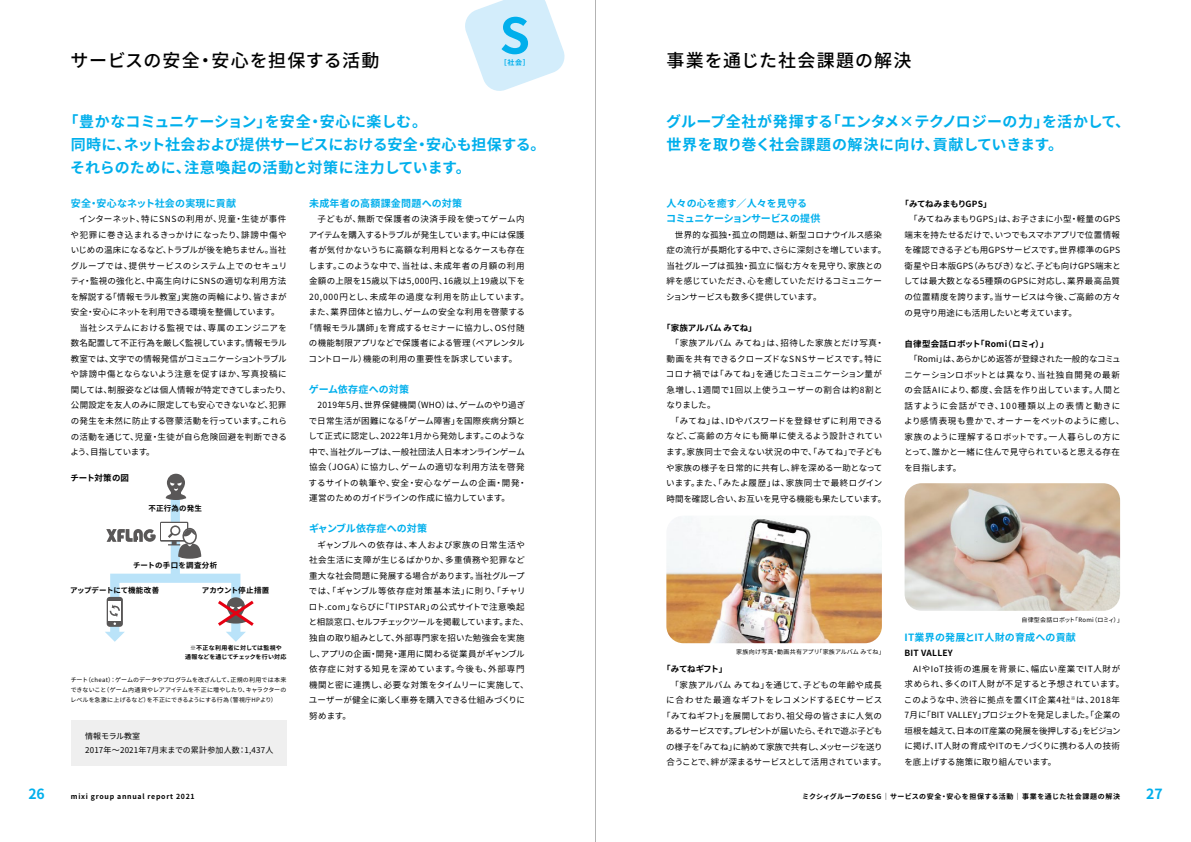
<style>
.page{position:relative;width:1191px;height:842px;background:#fff}
.page>*{position:absolute;margin:0;border:0;box-sizing:border-box;transform-origin:0 0}
.t1{font:500 18px "Noto Sans JP";letter-spacing:.035em;color:#000}
.t2{font:500 18px "Noto Sans JP";letter-spacing:.055em;color:#000}
.t3{font:700 15px/23px "Noto Sans JP";letter-spacing:.005em;color:#00afec}
.t4{font:700 14px "Noto Sans JP";color:#00afec}
.t5{font:700 10px "Noto Sans JP";letter-spacing:.015em;color:#00afec}
.t6{font:700 10px/15.5px "Noto Sans JP";letter-spacing:-.01em;color:#00afec}
.t7{font:8.5px/15.5px "Noto Sans JP";letter-spacing:.02em;color:#000}
.t8{font:8.5px/15.5px "Noto Sans JP";color:#000}
.t9{font:8.5px "Noto Sans JP";letter-spacing:.045em;color:#000}
.t10{font:8.5px "Noto Sans JP";letter-spacing:-.035em;color:#000}
.t11{font:8.5px "Noto Sans JP";letter-spacing:.04em;color:#000}
.t12{font:8.5px "Noto Sans JP";letter-spacing:-.025em;color:#000}
.t13{font:8.5px "Noto Sans JP";letter-spacing:-.005em;color:#000}
.t14{font:8.5px "Noto Sans JP";letter-spacing:.06em;color:#000}
.t15{font:8.5px "Noto Sans JP";letter-spacing:.055em;color:#000}
.t16{font:8.5px "Noto Sans JP";letter-spacing:.065em;color:#000}
.t17{font:700 8.5px "Noto Sans JP";letter-spacing:.025em;color:#000}
.t18{font:8.5px "Noto Sans JP";letter-spacing:-.06em;color:#000}
.t19{font:8.5px "Noto Sans JP";letter-spacing:-.03em;color:#000}
.t20{font:8.5px "Noto Sans JP";letter-spacing:.07em;color:#000}
.t21{font:8.5px "Noto Sans JP";letter-spacing:-.015em;color:#000}
.t22{font:8.5px "Noto Sans JP";letter-spacing:-.04em;color:#000}
.t23{font:8.5px "Noto Sans JP";letter-spacing:.075em;color:#000}
.t24{font:700 8.5px "Noto Sans JP";letter-spacing:.005em;color:#000}
.t25{font:700 8.5px "Noto Sans JP";letter-spacing:-.04em;color:#000}
.t26{font:8.5px "Noto Sans JP";letter-spacing:-.055em;color:#000}
.t27{font:700 8.5px "Noto Sans JP";letter-spacing:-.025em;color:#000}
.t28{font:8px/14px "Noto Sans JP";letter-spacing:.025em;color:#000}
.t29{font:700 7.5px "Noto Sans JP";letter-spacing:-.025em;color:#000}
.t30{font:700 7.5px "Noto Sans JP";letter-spacing:.04em;color:#000}
.t31{font:700 7.5px "Noto Sans JP";letter-spacing:-.005em;color:#000}
.t32{font:700 7.5px "Noto Sans JP";letter-spacing:.02em;color:#000}
.t33{font:700 7px "Noto Sans JP";letter-spacing:.08em;color:#000}
.t34{font:700 7px "Noto Sans JP";letter-spacing:.1em;color:#000}
.t35{font:700 7px "Noto Sans JP";color:#00afec}
.t36{font:6px/10px "Noto Sans JP";letter-spacing:.015em;color:#000;text-align:justify}
.t37{font:700 6px/9px "Noto Sans JP";letter-spacing:.02em;color:#000;text-align:center}
.t38{font:6px "Noto Sans JP";letter-spacing:.04em;color:#000}
</style>
<div class="page">
<div style="left:171px;top:497px;width:9px;height:81px;background:#bae3f9"></div>
<div style="left:110px;top:574px;width:130px;height:64px;border:9px solid #bae3f9"></div>
<svg style="left:105px;top:632px;width:20px;height:10px"></svg>
<div style="left:107px;top:597px;width:16px;height:30px;background:#595757;border-radius:3px"></div>
<div style="left:108px;top:601px;width:13px;height:20px;background:#fff"></div>
<svg style="left:110px;top:604px;width:10px;height:21px"></svg>
<svg style="left:106px;top:522px;width:95px;height:37px"></svg>
<svg style="left:166px;top:474px;width:20px;height:26px"></svg>
<svg style="left:215px;top:597px;width:39px;height:45px"></svg>
<img style="left:904px;top:483px;width:216px;height:128px">
<img style="left:666px;top:516px;width:216px;height:127px">
<svg style="left:465px;top:0;width:100px;height:91px"></svg>
<div style="left:71px;top:720px;width:215px;height:45px;background:#efefef"></div>
<hr style="left:595px;top:0;width:1px;height:842px;background:#000">
<h1 class="t1" style="left:70px;top:50px;width:310px">サービスの安全・安心を担保する活動</h1>
<h1 class="t2" style="left:666px;top:50px;width:247px">事業を通じた社会課題の解決</h1>
<p class="t35" style="left:500px;top:58px;width:31px">［社会］</p>
<h2 class="t3" style="left:70px;top:110px;width:477px;text-indent:-7px">「豊かなコミュニケーション」を安全・安心に楽しむ。<br>同時に、ネット社会および提供サービスにおける安全・安心も担保する。それらのために、注意喚起の活動と対策に注力しています。</h2>
<h2 class="t3" style="left:666px;top:110px;width:465px">グループ全社が発揮する「エンタメ×テクノロジーの力」を活かして、世界を取り巻く社会課題の解決に向け、貢献していきます。</h2>
<p class="t5" style="left:71px;top:198px;width:167px">安全・安心なネット社会の実現に貢献</p>
<p class="t14" style="left:79px;top:214px;width:209px">インターネット、特にSNSの利用が、児童・生徒が事件</p>
<p class="t16" style="left:71px;top:230px;width:217px">や犯罪に巻き込まれるきっかけになったり、誹謗中傷や</p>
<p class="t21" style="left:71px;top:245px;width:217px">いじめの温床になるなど、トラブルが後を絶ちません。当社</p>
<p class="t9" style="left:71px;top:261px;width:218px">グループでは、提供サービスのシステム上でのセキュリ</p>
<p class="t9" style="left:71px;top:277px;width:217px">ティ・監視の強化と、中高生向けにSNSの適切な利用方法</p>
<p class="t8" style="left:71px;top:289px;width:217px">を解説する「情報モラル教室」実施の両輪により、皆さまが</p>
<p class="t10" style="left:71px;top:308px;width:210px">安全・安心にネットを利用できる環境を整備しています。</p>
<p class="t11" style="left:79px;top:323px;width:209px">当社システムにおける監視では、専属のエンジニアを</p>
<p class="t22" style="left:71px;top:339px;width:217px">数名配置して不正行為を厳しく監視しています。情報モラル</p>
<p class="t10" style="left:71px;top:354px;width:217px">教室では、文字での情報発信がコミュニケーショントラブル</p>
<p class="t9" style="left:71px;top:370px;width:217px">や誹謗中傷とならないよう注意を促すほか、写真投稿に</p>
<p class="t13" style="left:71px;top:385px;width:221px">関しては、制服姿などは個人情報が特定できてしまったり、</p>
<p class="t7" style="left:71px;top:398px;width:217px">公開設定を友人のみに限定しても安心できないなど、犯罪</p>
<p class="t13" style="left:71px;top:416px;width:218px">の発生を未然に防止する啓蒙活動を行っています。これら</p>
<p class="t7" style="left:71px;top:429px;width:218px">の活動を通じて、児童・生徒が自ら危険回避を判断できる</p>
<p class="t26" style="left:70px;top:447px;width:86px">よう、目指しています。</p>
<p class="t24" style="left:70px;top:473px;width:60px">チート対策の図</p>
<p class="t32" style="left:148px;top:504px;width:55px">不正行為の発生</p>
<p class="t30" style="left:133px;top:561px;width:86px">チートの手口を調査分析</p>
<p class="t31" style="left:202px;top:586px;width:69px">アカウント停止措置</p>
<p class="t29" style="left:70px;top:586px;width:91px">アップデートにて機能改善</p>
<p class="t37" style="left:185px;top:644px;width:103px">※不正な利用者に対しては監視や<br>通報などを通じてチェックを行い対応</p>
<p class="t36" style="left:70px;top:675px;width:217px">チート（cheat）：ゲームのデータやプログラムを改ざんして、正規の利用では本来できないこと（ゲーム内通貨やレアアイテムを不正に増やしたり、キャラクターのレベルを急激に上げるなど）を不正にできるようにする行為（警視庁HPより）</p>
<p class="t28" style="left:85px;top:729px;width:190px">情報モラル教室<br>2017年～2021年7月末までの累計参加人数：1,437人</p>
<p class="t5" style="left:309px;top:198px;width:154px">未成年者の高額課金問題への対策</p>
<p class="t9" style="left:317px;top:214px;width:208px">子どもが、無断で保護者の決済手段を使ってゲーム内</p>
<p class="t10" style="left:309px;top:230px;width:217px">アイテムを購入するトラブルが発生しています。中には保護</p>
<p class="t7" style="left:309px;top:243px;width:217px">者が気付かないうちに高額な利用料となるケースも存在</p>
<p class="t14" style="left:308px;top:261px;width:218px">します。このような中で、当社は、未成年者の月額の利用</p>
<p class="t11" style="left:309px;top:277px;width:218px">金額の上限を15歳以下は5,000円、16歳以上19歳以下を</p>
<p class="t20" style="left:309px;top:292px;width:221px">20,000円とし、未成年の過度な利用を防止しています。</p>
<p class="t7" style="left:309px;top:305px;width:218px">また、業界団体と協力し、ゲームの安全な利用を啓蒙する</p>
<p class="t7" style="left:305px;top:320px;width:221px">「情報モラル講師」を育成するセミナーに協力し、OS付随</p>
<p class="t7" style="left:309px;top:336px;width:217px">の機能制限アプリなどで保護者による管理（ペアレンタル</p>
<p class="t7" style="left:309px;top:351px;width:210px">コントロール）機能の利用の重要性を訴求しています。</p>
<p class="t5" style="left:309px;top:384px;width:102px">ゲーム依存症への対策</p>
<p class="t7" style="left:308px;top:398px;width:220px;text-indent:9px">2019年5月、世界保健機関（WHO）は、ゲームのやり過ぎで日常生活が困難になる「ゲーム障害」を国際疾病分類として正式に認定し、2022年1月から発効します。このような中で、当社グループは、一般社団法人日本オンラインゲーム協会（JOGA）に協力し、ゲームの適切な利用方法を啓発するサイトの執筆や、安全・安心なゲームの企画・開発・運営のためのガイドラインの作成に協力しています。</p>
<p class="t5" style="left:309px;top:523px;width:120px">ギャンブル依存症への対策</p>
<p class="t7" style="left:308px;top:537px;width:222px;text-indent:9px">ギャンブルへの依存は、本人および家族の日常生活や社会生活に支障が生じるばかりか、多重債務や犯罪など重大な社会問題に発展する場合があります。当社グループでは、「ギャンブル等依存症対策基本法」に則り、「チャリロト.com」ならびに「TIPSTAR」の公式サイトで注意喚起と相談窓口、セルフチェックツールを掲載しています。また、独自の取り組みとして、外部専門家を招いた勉強会を実施し、アプリの企画・開発・運用に関わる従業員がギャンブル依存症に対する知見を深めています。今後も、外部専門機関と密に連携し、必要な対策をタイムリーに実施して、ユーザーが健全に楽しく車券を購入できる仕組みづくりに努めます。</p>
<p class="t6" style="left:666px;top:196px;width:156px">人々の心を癒す／人々を見守る<br>コミュニケーションサービスの提供</p>
<p class="t8" style="left:666px;top:227px;width:221px;text-indent:9px">世界的な孤独・孤立の問題は、新型コロナウイルス感染症の流行が長期化する中で、さらに深刻さを増しています。当社グループは孤独・孤立に悩む方々を見守り、家族との絆を感じていただき、心を癒していただけるコミュニケーションサービスも数多く提供しています。</p>
<p class="t27" style="left:662px;top:323px;width:96px">「家族アルバム みてね」</p>
<p class="t11" style="left:675px;top:339px;width:211px">｢家族アルバム みてね｣は、招待した家族とだけ写真・</p>
<p class="t15" style="left:666px;top:354px;width:217px">動画を共有できるクローズドなSNSサービスです。特に</p>
<p class="t7" style="left:666px;top:367px;width:218px">コロナ禍では「みてね」を通じたコミュニケーション量が</p>
<p class="t23" style="left:666px;top:385px;width:218px">急増し、1週間で1回以上使うユーザーの割合は約8割と</p>
<p class="t7" style="left:666px;top:398px;width:51px">なりました。</p>
<p class="t7" style="left:671px;top:413px;width:213px">「みてね」は、IDやパスワードを登録せずに利用できる</p>
<p class="t15" style="left:666px;top:432px;width:217px">など、ご高齢の方々にも簡単に使えるよう設計されてい</p>
<p class="t7" style="left:666px;top:444px;width:218px">ます。家族同士で会えない状況の中で、「みてね」で子ども</p>
<p class="t7" style="left:666px;top:460px;width:218px">や家族の様子を日常的に共有し、絆を深める一助となって</p>
<p class="t7" style="left:666px;top:475px;width:218px">います。また、「みたよ履歴」は、家族同士で最終ログイン</p>
<p class="t12" style="left:666px;top:494px;width:221px">時間を確認し合い、お互いを見守る機能も果たしています。</p>
<p class="t25" style="left:900px;top:199px;width:93px">「みてねみまもりGPS」</p>
<p class="t7" style="left:904px;top:212px;width:218px;text-align:justify;text-indent:5px">「みてねみまもりGPS」は、お子さまに小型・軽量のGPS端末を持たせるだけで、いつでもスマホアプリで位置情報を確認できる子ども用GPSサービスです。世界標準のGPS衛星や日本版GPS（みちびき）など、子ども向けGPS端末としては最大数となる5種類のGPSに対応し、業界最高品質の位置精度を誇ります。当サービスは今後、ご高齢の方々の見守り用途にも活用したいと考えています。</p>
<p class="t17" style="left:904px;top:339px;width:145px">自律型会話ロボット「Romi（ロミィ）」</p>
<p class="t7" style="left:904px;top:351px;width:222px;text-indent:5px">「Romi」は、あらかじめ返答が登録された一般的なコミュニケーションロボットとは異なり、当社独自開発の最新の会話AIにより、都度、会話を作り出しています。人間と話すように会話ができ、100種類以上の表情と動きにより感情表現も豊かで、オーナーをペットのように癒し、家族のように理解するロボットです。一人暮らしの方にとって、誰かと一緒に住んで見守られていると思える存在を目指します。</p>
<p class="t36" style="left:736px;top:647px;width:150px">家族向け写真・動画共有アプリ「家族アルバム みてね」</p>
<p class="t24" style="left:662px;top:664px;width:66px">「みてねギフト」</p>
<p class="t7" style="left:675px;top:677px;width:208px">｢家族アルバム みてね｣を通じて、子どもの年齢や成長</p>
<p class="t16" style="left:666px;top:695px;width:217px">に合わせた最適なギフトをレコメンドするECサービス</p>
<p class="t7" style="left:662px;top:708px;width:221px">「みてねギフト」を展開しており、祖父母の皆さまに人気の</p>
<p class="t18" style="left:666px;top:726px;width:217px">あるサービスです。プレゼントが届いたら、それで遊ぶ子ども</p>
<p class="t19" style="left:666px;top:742px;width:218px">の様子を｢みてね｣に納めて家族で共有し、メッセージを送り</p>
<p class="t12" style="left:666px;top:757px;width:221px">合うことで、絆が深まるサービスとして活用されています。</p>
<p class="t38" style="left:1021px;top:616px;width:100px">自律型会話ロボット｢Romi（ロミィ）｣</p>
<p class="t5" style="left:904px;top:632px;width:173px">IT業界の発展とIT人財の育成への貢献</p>
<p class="t17" style="left:904px;top:648px;width:50px">BIT VALLEY</p>
<p class="t7" style="left:904px;top:661px;width:222px;text-indent:9px">AIやIoT技術の進展を背景に、幅広い産業でIT人財が求められ、多くのIT人財が不足すると予想されています。このような中、渋谷に拠点を置くIT企業4社<sup>※</sup>は、2018年<br>7月に「BIT VALLEY」プロジェクトを発足しました。「企業の垣根を越えて、日本のIT産業の発展を後押しする」をビジョンに掲げ、IT人財の育成やITのモノづくりに携わる人の技術を底上げする施策に取り組んでいます。</p>
<h3 class="t4" style="left:28px;top:786px;width:18px">26</h3>
<p class="t34" style="left:71px;top:793px;width:125px">mixi group annual report 2021</p>
<p class="t33" style="left:802px;top:793px;width:319px">ミクシィグループのESG｜サービスの安全・安心を担保する活動｜事業を通じた社会課題の解決</p>
<h3 class="t4" style="left:1146px;top:786px;width:18px">27</h3>
</div>
